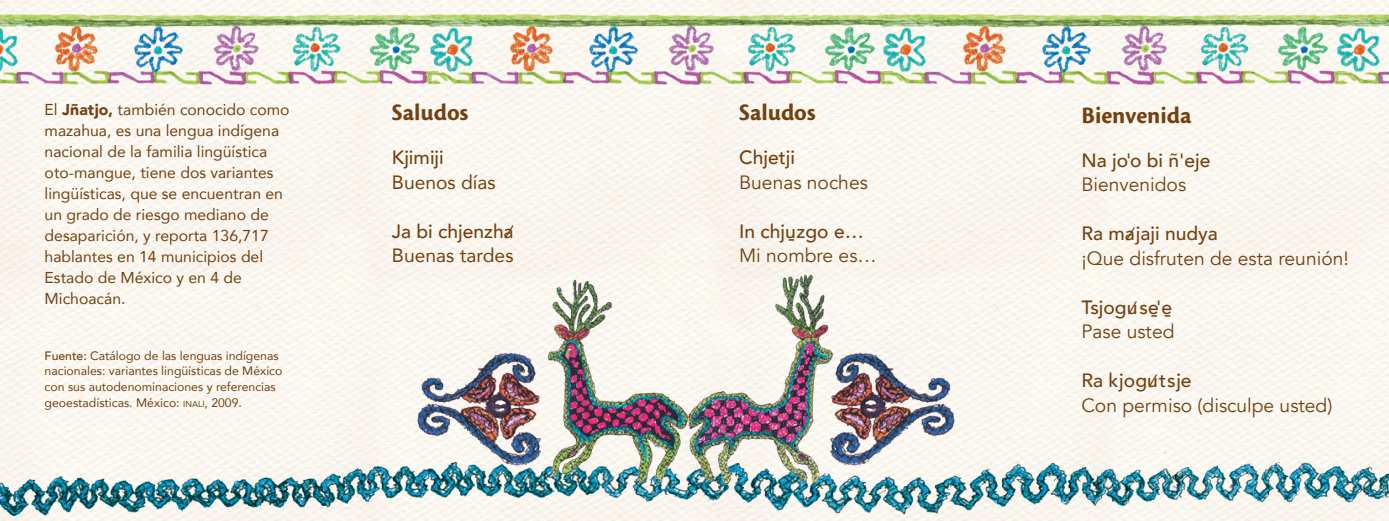
<style>
.page{position:relative;width:1389px;height:521px;background:#fff}
.page>*{position:absolute;margin:0;border:0;box-sizing:border-box;transform-origin:0 0}
.t1{font:24.5px "Cronos MM 700 14";color:#734212}
.t2{font:500 19.25px/24.5px "Avenir";color:#734212}
.t3{font:19.25px "Avenir";color:#734212}
.t4{font:19.25px "Avenir";color:#734212}
.t5{font:15.75px/21px "Avenir";color:#734212}
.t6{font:12.25px/15.8px "Avenir";color:#734212}
.s1{font-weight:900}
.s2{font-weight:500}
.s3{font-size:8.58px}
.s4{font-size:17.5px}
.s5{font-weight:400}
</style>
<div class="page">
<img style="left:0;top:452px;width:1389px;height:69px">
<img style="left:539px;top:270px;width:301px;height:218px">
<img style="left:408px;top:350px;width:133px;height:120px">
<img style="left:831px;top:350px;width:132px;height:120px">
<img style="left:0;top:4px;width:1389px;height:106px">
<p class="t5" style="left:45px;top:98px;width:246px">El <span class="s1">Jñatjo,</span> también conocido como mazahua, es una lengua indígena nacional de la familia lingüística oto-mangue, tiene dos variantes lingüísticas, que se encuentran en un grado de riesgo mediano de desaparición, y reporta 136,717 hablantes en 14 municipios del</p>
<p class="t5" style="left:45px;top:266px;width:199px">Estado de México y en 4 de<br>Michoacán.</p>
<p class="t6" style="left:45px;top:347px;width:239px"><span class="s2">Fuente:</span> Catálogo de las lenguas indígenas nacionales: variantes lingüísticas de México con sus autodenominaciones y referencias geoestadísticas. México: <span class="s3">inali</span>, 2009.</p>
<p class="t1" style="left:392px;top:100px;width:78px">Saludos</p>
<p class="t2" style="left:392px;top:144px;width:53px">Kjimiji</p>
<p class="t4" style="left:392px;top:167px;width:105px">Buenos días</p>
<p class="t2" style="left:392px;top:218px;width:123px">Ja bi chjenzha<span class="s4">∕</span></p>
<p class="t4" style="left:392px;top:240px;width:123px">Buenas tardes</p>
<p class="t1" style="left:739px;top:100px;width:78px">Saludos</p>
<p class="t2" style="left:739px;top:144px;width:57px">Chjetji</p>
<p class="t3" style="left:739px;top:171px;width:130px">Buenas noches</p>
<p class="t2" style="left:739px;top:218px;width:126px">In chju̱zgo e…</p>
<p class="t3" style="left:739px;top:244px;width:139px">Mi nombre es…</p>
<p class="t1" style="left:1081px;top:103px;width:112px">Bienvenida</p>
<p class="t2" style="left:1081px;top:147px;width:131px">Na jo'o bi ñ'eje</p>
<p class="t3" style="left:1081px;top:173px;width:106px">Bienvenidos</p>
<p class="t2" style="left:1081px;top:220px;width:138px">Ra ma<span class="s4">∕</span> jaji nudya</p>
<p class="t3" style="left:1081px;top:247px;width:269px">¡Que disfruten de esta reunión!</p>
<p class="t2" style="left:1081px;top:294px;width:95px">Tsjogu<span class="s4">∕</span> se̱'e̱<br><span class="s5">Pase usted</span></p>
<p class="t2" style="left:1081px;top:367px;width:112px">Ra kjogu<span class="s4">∕</span> tsje</p>
<p class="t3" style="left:1081px;top:394px;width:252px">Con permiso (disculpe usted)</p>
</div>
